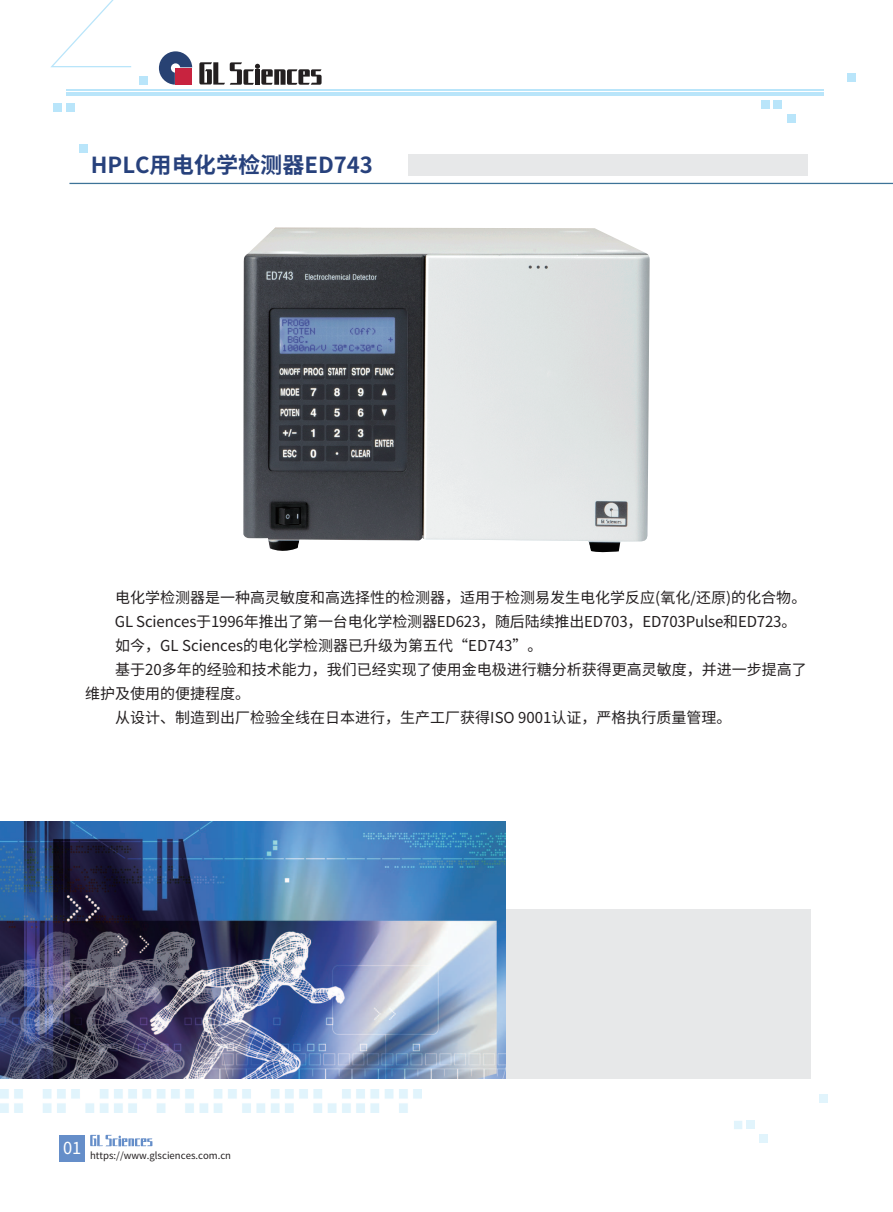
<style>
.page{position:relative;width:893px;height:1212px;background:#fff}
.page>*{position:absolute;margin:0;border:0;box-sizing:border-box;transform-origin:0 0}
.t1{font:700 22.05px "Source Han Sans SC";color:#27417c}
.t2{font:16.5px "Source Han Sans SC";color:#fff}
.t3{font:15px "Source Han Sans SC";color:#231f20}
.t4{font:9.6px "Source Han Sans SC";color:#231f20}
</style>
<div class="page">
<img style="left:0;top:1089px;width:421px;height:23px">
<div style="left:734px;top:1121px;width:8px;height:8px;background:#e1f4fc"></div>
<div style="left:746px;top:1121px;width:8px;height:8px;background:#e1f4fc"></div>
<div style="left:760px;top:1134px;width:8px;height:9px;background:#e1f4fc"></div>
<div style="left:819px;top:1094px;width:9px;height:8px;background:#e1f4fc"></div>
<div style="left:0;top:909px;width:811px;height:169px;background:#e7e8e9"></div>
<img style="left:0;top:822px;width:506px;height:256px">
<img style="left:243px;top:227px;width:407px;height:326px">
<div style="left:408px;top:154px;width:400px;height:22px;background:#e7e8e9"></div>
<hr style="left:69px;top:183px;width:824px;height:1px;background:#3d7398">
<svg style="left:51px;top:0;width:80px;height:67px"></svg>
<div style="left:762px;top:100px;width:8px;height:9px;background:#b9e5fa"></div>
<div style="left:774px;top:100px;width:8px;height:9px;background:#b9e5fa"></div>
<div style="left:787px;top:114px;width:9px;height:8px;background:#b9e5fa"></div>
<div style="left:847px;top:73px;width:8px;height:9px;background:#b9e5fa"></div>
<div style="left:54px;top:103px;width:8px;height:9px;background:#b9e5fa"></div>
<div style="left:66px;top:103px;width:8px;height:9px;background:#b9e5fa"></div>
<div style="left:79px;top:144px;width:9px;height:9px;background:#b9e5fa"></div>
<div style="left:139px;top:77px;width:9px;height:8px;background:#b9e5fa"></div>
<hr style="left:67px;top:90px;width:757px;height:1px;background:#b9e5fa">
<hr style="left:67px;top:92px;width:757px;height:1px;background:#b9e5fa">
<hr style="left:67px;top:94px;width:757px;height:1px;background:#b9e5fa">
<svg style="left:159px;top:51px;width:33px;height:34px"></svg>
<div style="left:175px;top:68px;width:17px;height:17px;background:#c8233f"></div>
<svg style="left:199px;top:62px;width:123px;height:23px"></svg>
<div style="left:60px;top:1135px;width:25px;height:26px;background:#658ec9"></div>
<svg style="left:90px;top:1135px;width:62px;height:11px"></svg>
<h1 class="t1" style="left:91px;top:152px;width:284px">HPLC用电化学检测器ED743</h1>
<p class="t3" style="left:115px;top:589px;width:693px">电化学检测器是一种高灵敏度和高选择性的检测器，适用于检测易发生电化学反应(氧化/还原)的化合物。</p>
<p class="t3" style="left:115px;top:613px;width:683px">GL Sciences于1996年推出了第一台电化学检测器ED623，随后陆续推出ED703，ED703Pulse和ED723。</p>
<p class="t3" style="left:115px;top:637px;width:429px">如今，GL Sciences的电化学检测器已升级为第五代“ED743”。</p>
<p class="t3" style="left:115px;top:661px;width:693px">基于20多年的经验和技术能力，我们已经实现了使用金电极进行糖分析获得更高灵敏度，并进一步提高了</p>
<p class="t3" style="left:85px;top:685px;width:167px">维护及使用的便捷程度。</p>
<p class="t3" style="left:115px;top:709px;width:618px">从设计、制造到出厂检验全线在日本进行，生产工厂获得ISO 9001认证，严格执行质量管理。</p>
<p class="t2" style="left:63px;top:1138px;width:20px">01</p>
<p class="t4" style="left:90px;top:1150px;width:142px">https://www.glsciences.com.cn</p>
</div>
